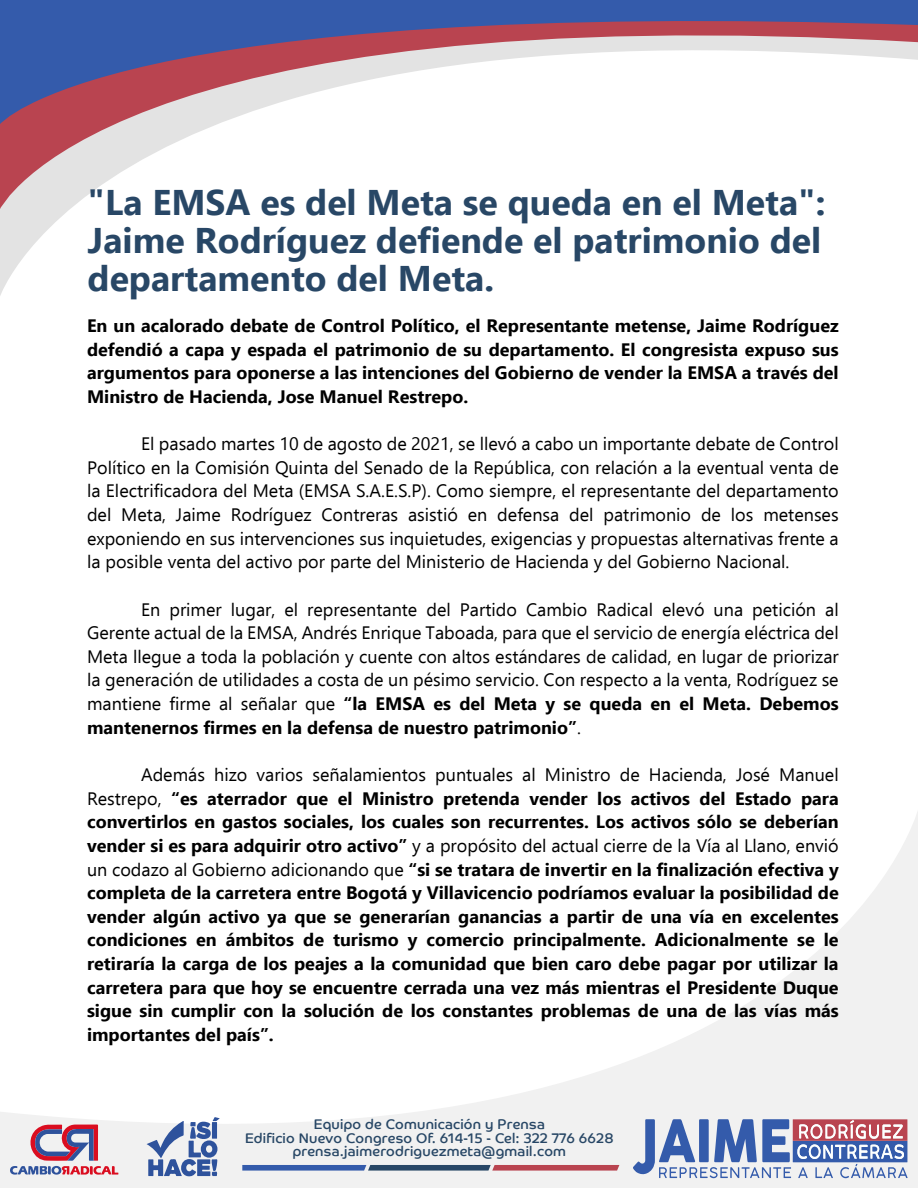
<style>
.page{position:relative;width:918px;height:1188px;background:#fff}
.page>*{position:absolute;margin:0;border:0;box-sizing:border-box;transform-origin:0 0}
.t1{font:700 35.7px/37.8px "Ebrima";color:#284766}
.t2{font:700 18px/23.7px "Ebrima";color:#000;text-align:justify}
.t3{font:18px/23.7px "Ebrima";color:#000;text-align:justify}
.t4{font:13.95px/13.6px "Co Headline W01";letter-spacing:.02em;color:#284766;text-align:center}
.s1{font-weight:700}
.s2{font-weight:400}
</style>
<div class="page">
<svg style="left:0;top:812px;width:918px;height:376px"></svg>
<svg style="left:0;top:209px;width:70px;height:87px"></svg>
<svg style="left:633px;top:1119px;width:275px;height:59px"></svg>
<svg style="left:147px;top:1117px;width:73px;height:60px"></svg>
<svg style="left:10px;top:1125px;width:109px;height:50px"></svg>
<svg style="left:242px;top:1165px;width:377px;height:6px;background:#6a5b80"></svg>
<svg style="left:0;top:124px;width:217px;height:85px"></svg>
<svg style="left:0;top:0;width:918px;height:124px"></svg>
<h1 class="t1" style="left:88px;top:181px;width:739px">"La EMSA es del Meta se queda en el Meta":<br>Jaime Rodríguez defiende el patrimonio del departamento del Meta.</h1>
<p class="t2" style="left:87px;top:313px;width:753px">En un acalorado debate de Control Político, el Representante metense, Jaime Rodríguez defendió a capa y espada el patrimonio de su departamento. El congresista expuso sus argumentos para oponerse a las intenciones del Gobierno de vender la EMSA a través del Ministro de Hacienda, Jose Manuel Restrepo.</p>
<p class="t3" style="left:87px;top:431px;width:753px;text-indent:54px">El pasado martes 10 de agosto de 2021, se llevó a cabo un importante debate de Control Político en la Comisión Quinta del Senado de la República, con relación a la eventual venta de la Electrificadora del Meta (EMSA S.A.E.S.P). Como siempre, el representante del departamento del Meta, Jaime Rodríguez Contreras asistió en defensa del patrimonio de los metenses exponiendo en sus intervenciones sus inquietudes, exigencias y propuestas alternativas frente a la posible venta del activo por parte del Ministerio de Hacienda y del Gobierno Nacional.</p>
<p class="t3" style="left:87px;top:597px;width:753px;text-indent:54px">En primer lugar, el representante del Partido Cambio Radical elevó una petición al Gerente actual de la EMSA, Andrés Enrique Taboada, para que el servicio de energía eléctrica del Meta llegue a toda la población y cuente con altos estándares de calidad, en lugar de priorizar la generación de utilidades a costa de un pésimo servicio. Con respecto a la venta, Rodríguez se mantiene firme al señalar que <span class="s1">“la EMSA es del Meta y se queda en el Meta. Debemos mantenernos firmes en la defensa de nuestro patrimonio”</span>.</p>
<p class="t2" style="left:87px;top:762px;width:753px;text-indent:54px"><span class="s2">Además hizo varios señalamientos puntuales al Ministro de Hacienda, José Manuel Restrepo,</span> “es aterrador que el Ministro pretenda vender los activos del Estado para convertirlos en gastos sociales, los cuales son recurrentes. Los activos sólo se deberían vender si es para adquirir otro activo” <span class="s2">y a propósito del actual cierre de la Vía al Llano, envió un codazo al Gobierno adicionando que</span> “si se tratara de invertir en la finalización efectiva y completa de la carretera entre Bogotá y Villavicencio podríamos evaluar la posibilidad de vender algún activo ya que se generarían ganancias a partir de una vía en excelentes condiciones en ámbitos de turismo y comercio principalmente. Adicionalmente se le retiraría la carga de los peajes a la comunidad que bien caro debe pagar por utilizar la carretera para que hoy se encuentre cerrada una vez más mientras el Presidente Duque sigue sin cumplir con la solución de los constantes problemas de una de las vías más importantes del país”.</p>
<p class="t4" style="left:245px;top:1118px;width:370px">Equipo de Comunicación y Prensa<br>Edificio Nuevo Congreso Of. 614-15 - Cel: 322 776 6628 prensa.jaimerodriguezmeta@gmail.com</p>
</div>
